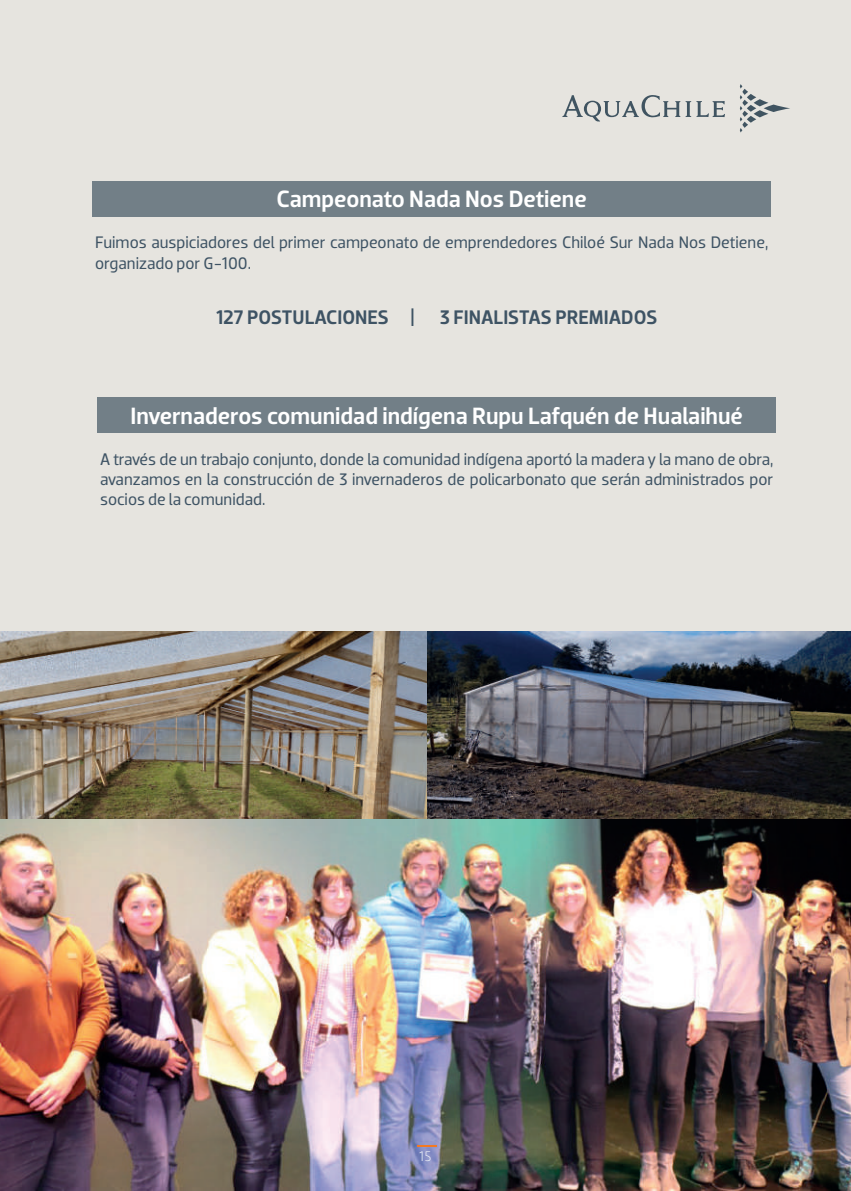
<style>
.page{position:relative;width:851px;height:1191px;background:#fff}
.page>*{position:absolute;margin:0;border:0;box-sizing:border-box;transform-origin:0 0}
.t1{font:500 24px "Dobra";color:#fff}
.t2{font:500 20px "Dobra";color:#3e5364}
.t3{font:17px/20.4px "Dobra";color:#3e5364}
.t4{font:300 14px "Dobra";color:#fff}
</style>
<div class="page">
<div style="left:0;top:0;width:850px;height:1190px;background:#e6e4df"></div>
<svg style="left:739px;top:84px;width:51px;height:48px"></svg>
<svg style="left:562px;top:95px;width:162px;height:26px"></svg>
<div style="left:92px;top:181px;width:679px;height:36px;background:#727f87"></div>
<div style="left:97px;top:397px;width:679px;height:36px;background:#727f87"></div>
<img style="left:0;top:818px;width:850px;height:373px">
<img style="left:0;top:631px;width:427px;height:187px">
<img style="left:427px;top:631px;width:423px;height:187px">
<svg style="left:417px;top:1144px;width:19px;height:2px"></svg>
<h1 class="t1" style="left:276px;top:185px;width:312px">Campeonato Nada Nos Detiene</h1>
<p class="t3" style="left:95px;top:232px;width:674px">Fuimos auspiciadores del primer campeonato de emprendedores Chiloé Sur Nada Nos Detiene, organizado por G-100.</p>
<p class="t2" style="left:216px;top:305px;width:200px">127 POSTULACIONES |</p>
<p class="t2" style="left:440px;top:305px;width:219px">3 FINALISTAS PREMIADOS</p>
<h1 class="t1" style="left:130px;top:401px;width:614px">Invernaderos comunidad indígena Rupu Lafquén de Hualaihué</h1>
<p class="t3" style="left:100px;top:449px;width:674px;text-align:justify">A través de un trabajo conjunto, donde la comunidad indígena aportó la madera y la mano de obra, avanzamos en la construcción de 3 invernaderos de policarbonato que serán administrados por socios de la comunidad.</p>
<p class="t4" style="left:419px;top:1148px;width:14px">15</p>
</div>
